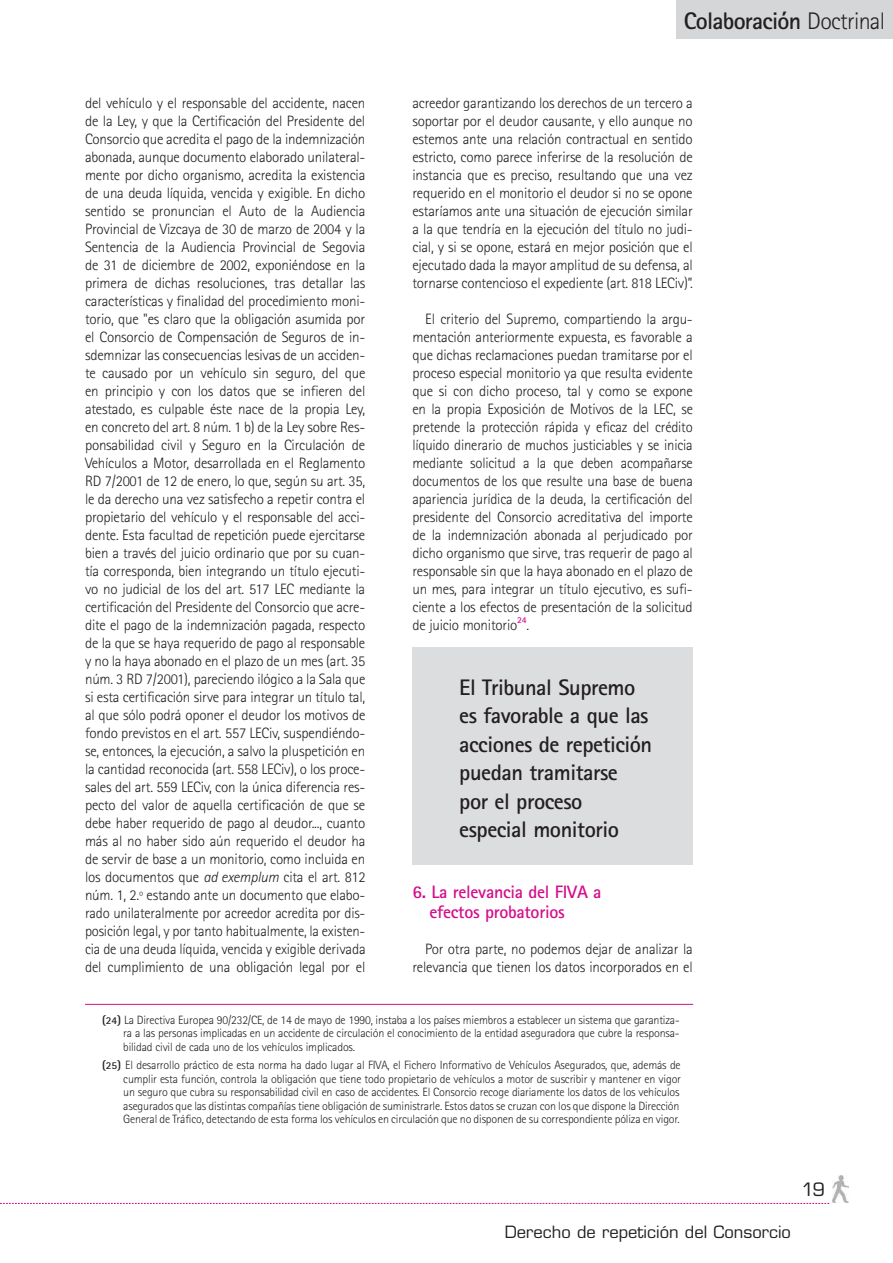
<style>
.page{position:relative;width:893px;height:1263px;background:#fff}
.page>*{position:absolute;margin:0;border:0;box-sizing:border-box;transform-origin:0 0}
.t1{font:700 24px "Rotis Sans Serif";letter-spacing:-.03em;color:#231f20}
.t2{font:700 22.5px/28.5px "Rotis Sans Serif";letter-spacing:-.02em;color:#231f20}
.t3{font:700 18px/19.5px "Rotis Sans Serif";letter-spacing:-.015em;color:#d50d8c}
.t4{font:18px "Eurostile";color:#231f20}
.t5{font:16.5px "Eurostile";color:#231f20}
.t6{font:300 15px/18px "Rotis Sans Serif";letter-spacing:-.015em;color:#231f20;text-align:justify}
.t7{font:300 12px/13.5px "Rotis Sans Serif";letter-spacing:-.015em;color:#231f20;text-align:justify}
.t8{font:700 9px "Rotis Sans Serif";color:#d50d8c}
.s1{font-weight:300}
.s2{font-style:italic}
.s3{font-weight:700}
.s4{font-weight:700;font-size:10.5px}
</style>
<div class="page">
<img style="left:832px;top:1175px;width:16px;height:28px">
<svg style="left:0;top:1203px;width:829px;height:1px"></svg>
<div style="left:676px;top:0;width:217px;height:38px;background:#d5d6d8"></div>
<hr style="left:85px;top:1004px;width:608px;height:1px;background:#d50d8c">
<div style="left:412px;top:648px;width:281px;height:217px;background:#dcdddf"></div>
<h1 class="t1" style="left:684px;top:12px;width:203px">Colaboración <span class="s1">Doctrinal</span></h1>
<p class="t6" style="left:85px;top:95px;width:282px">del vehículo y el responsable del accidente, nacen de la Ley, y que la Certificación del Presidente del Consorcio que acredita el pago de la indemnización abonada, aunque documento elaborado unilateral&shy;mente por dicho organismo, acredita la existencia de una deuda líquida, vencida y exigible. En dicho sentido se pronuncian el Auto de la Audiencia Provincial de Vizcaya de 30 de marzo de 2004 y la Sentencia de la Audiencia Provincial de Segovia de 31 de diciembre de 2002, exponiéndose en la primera de dichas resoluciones, tras detallar las características y finalidad del procedimiento moni&shy;torio, que "es claro que la obligación asumida por el Consorcio de Compensación de Seguros de in&shy;sdemnizar las consecuencias lesivas de un acciden&shy;te causado por un vehículo sin seguro, del que en principio y con los datos que se infieren del atestado, es culpable éste nace de la propia Ley, en concreto del art. 8 núm. 1 b) de la Ley sobre Res&shy;ponsabilidad civil y Seguro en la Circulación de Vehículos a Motor, desarrollada en el Reglamento RD 7/2001 de 12 de enero, lo que, según su art. 35, le da derecho una vez satisfecho a repetir contra el propietario del vehículo y el responsable del acci&shy;dente. Esta facultad de repetición puede ejercitarse bien a través del juicio ordinario que por su cuan&shy;tía corresponda, bien integrando un título ejecuti&shy;vo no judicial de los del art. 517 LEC mediante la certificación del Presidente del Consorcio que acre&shy;dite el pago de la indemnización pagada, respecto de la que se haya requerido de pago al responsable y no la haya abonado en el plazo de un mes (art. 35 núm. 3 RD 7/2001), pareciendo ilógico a la Sala que si esta certificación sirve para integrar un título tal, al que sólo podrá oponer el deudor los motivos de fondo previstos en el art. 557 LECiv, suspendiéndo&shy;se, entonces, la ejecución, a salvo la pluspetición en la cantidad reconocida (art. 558 LECiv), o los proce&shy;sales del art. 559 LECiv, con la única diferencia res&shy;pecto del valor de aquella certificación de que se debe haber requerido de pago al deudor..., cuanto más al no haber sido aún requerido el deudor ha de servir de base a un monitorio, como incluida en los documentos que <span class="s2">ad exemplum</span> cita el art. 812 núm. 1, 2.º estando ante un documento que elabo&shy;rado unilateralmente por acreedor acredita por dis&shy;posición legal, y por tanto habitualmente, la existen&shy;cia de una deuda líquida, vencida y exigible derivada del cumplimiento de una obligación legal por el</p>
<p class="t6" style="left:412px;top:95px;width:282px">acreedor garantizando los derechos de un tercero a soportar por el deudor causante, y ello aunque no estemos ante una relación contractual en sentido estricto, como parece inferirse de la resolución de instancia que es preciso, resultando que una vez requerido en el monitorio el deudor si no se opone estaríamos ante una situación de ejecución similar a la que tendría en la ejecución del título no judi&shy;cial, y si se opone, estará en mejor posición que el ejecutado dada la mayor amplitud de su defensa, al tornarse contencioso el expediente (art. 818 LECiv)”.</p>
<p class="t6" style="left:412px;top:311px;width:282px;text-indent:13px">El criterio del Supremo, compartiendo la argu&shy;mentación anteriormente expuesta, es favorable a que dichas reclamaciones puedan tramitarse por el proceso especial monitorio ya que resulta evidente que si con dicho proceso, tal y como se expone en la propia Exposición de Motivos de la LEC, se pretende la protección rápida y eficaz del crédito líquido dinerario de muchos justiciables y se inicia mediante solicitud a la que deben acompañarse documentos de los que resulte una base de buena apariencia jurídica de la deuda, la certificación del presidente del Consorcio acreditativa del importe de la indemnización abonada al perjudicado por dicho organismo que sirve, tras requerir de pago al responsable sin que la haya abonado en el plazo de un mes, para integrar un título ejecutivo, es sufi&shy;ciente a los efectos de presentación de la solicitud de juicio monitorio</p>
<p class="t8" style="left:517px;top:616px;width:11px">24</p>
<p class="t6" style="left:526px;top:617px;width:4px">.</p>
<h2 class="t2" style="left:459px;top:675px;width:194px">El Tribunal Supremo es favorable a que las acciones de repetición puedan tramitarse por el proceso especial monitorio</h2>
<p class="t3" style="left:429px;top:884px;width:174px;text-indent:-17px">6. La relevancia del FIVA a efectos probatorios</p>
<p class="t6" style="left:412px;top:941px;width:282px;text-align:right">Por otra parte, no podemos dejar de analizar la relevancia que tienen los datos incorporados en el</p>
<p class="t7" style="left:123px;top:1014px;width:558px;text-indent:-21px"><span class="s3">(</span><span class="s4">24</span><span class="s3">)</span> La Directiva Europea 90/232/CE, de 14 de mayo de 1990, instaba a los países miembros a establecer un sistema que garantiza&shy;ra a las personas implicadas en un accidente de circulación el conocimiento de la entidad aseguradora que cubre la responsa&shy;bilidad civil de cada uno de los vehículos implicados.</p>
<p class="t7" style="left:123px;top:1059px;width:559px;text-align:left;text-indent:-21px"><span class="s3">(</span><span class="s4">25</span><span class="s3">)</span> El desarrollo práctico de esta norma ha dado lugar al FIVA, el Fichero Informativo de Vehículos Asegurados, que, además de cumplir esta función, controla la obligación que tiene todo propietario de vehículos a motor de suscribir y mantener en vigor un seguro que cubra su responsabilidad civil en caso de accidentes. El Consorcio recoge diariamente los datos de los vehículos asegurados que las distintas compañías tiene obligación de suministrarle. Estos datos se cruzan con los que dispone la Dirección General de Tráfico, detectando de esta forma los vehículos en circulación que no disponen de su correspondiente póliza en vigor.</p>
<p class="t5" style="left:505px;top:1225px;width:288px">Derecho de repetición del Consorcio</p>
<p class="t4" style="left:801px;top:1182px;width:25px">19</p>
</div>
